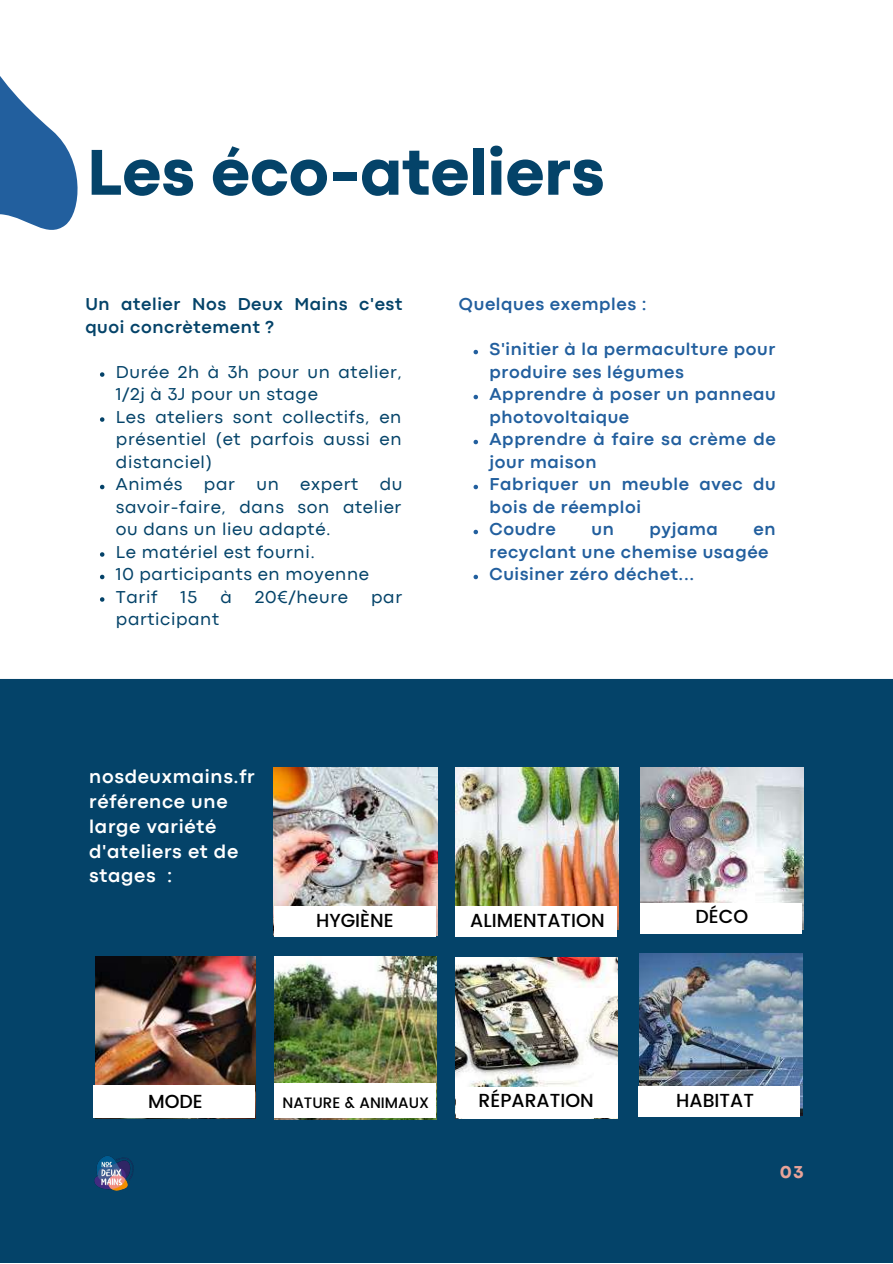
<style>
.page{position:relative;width:893px;height:1264px;background:#fff}
.page>*{position:absolute;margin:0;border:0;box-sizing:border-box;transform-origin:0 0}
.t1{font:800 67.5px "Codec Pro";color:#044369}
.t2{font:700 19.5px/24.8px "Codec Pro";letter-spacing:.035em;color:#fff}
.t3{font:500 18.9px "Poppins";color:#000}
.t4{font:18px/22.5px "Codec Pro";letter-spacing:.035em;color:#044369}
.t5{font:700 18px/22.5px "Codec Pro";letter-spacing:.035em;color:#225f9e}
.t6{font:700 18px/22.5px "Codec Pro";letter-spacing:.035em;color:#044369}
.t7{font:800 18px "Codec Pro";color:#e8a399}
.t8{font:500 15.15px "Poppins";color:#000}
</style>
<div class="page">
<div style="left:0;top:0;width:892px;height:1262px;background:#044369"></div>
<div style="left:0;top:0;width:892px;height:679px;background:#fff"></div>
<svg style="left:0;top:36px;width:86px;height:203px"></svg>
<img style="left:456px;top:957px;width:161px;height:161px">
<img style="left:95px;top:956px;width:161px;height:162px">
<img style="left:273px;top:767px;width:165px;height:168px">
<img style="left:455px;top:767px;width:163px;height:162px">
<img style="left:274px;top:956px;width:162px;height:163px">
<img style="left:640px;top:767px;width:163px;height:162px">
<img style="left:639px;top:953px;width:163px;height:162px">
<div style="left:93px;top:1085px;width:162px;height:33px;background:#fff"></div>
<div style="left:274px;top:906px;width:162px;height:30px;background:#fff"></div>
<div style="left:274px;top:1083px;width:161px;height:35px;background:#fff"></div>
<div style="left:455px;top:906px;width:162px;height:30px;background:#fff"></div>
<div style="left:640px;top:903px;width:162px;height:30px;background:#fff"></div>
<div style="left:637px;top:1086px;width:162px;height:31px;background:#fff"></div>
<div style="left:456px;top:1087px;width:161px;height:30px;background:#fff"></div>
<svg style="left:100px;top:372px;width:4px;height:5px"></svg>
<svg style="left:100px;top:417px;width:4px;height:5px"></svg>
<svg style="left:100px;top:485px;width:4px;height:4px"></svg>
<svg style="left:100px;top:552px;width:4px;height:4px"></svg>
<svg style="left:100px;top:574px;width:4px;height:5px"></svg>
<svg style="left:100px;top:597px;width:4px;height:4px"></svg>
<svg style="left:473px;top:350px;width:5px;height:4px"></svg>
<svg style="left:473px;top:395px;width:5px;height:4px"></svg>
<svg style="left:473px;top:440px;width:5px;height:4px"></svg>
<svg style="left:473px;top:485px;width:5px;height:4px"></svg>
<svg style="left:473px;top:529px;width:5px;height:5px"></svg>
<svg style="left:473px;top:574px;width:5px;height:5px"></svg>
<img style="left:94px;top:1156px;width:40px;height:35px">
<h1 class="t1" style="left:87px;top:148px;width:519px">Les éco-ateliers</h1>
<p class="t6" style="left:85px;top:294px;width:318px">Un atelier Nos Deux Mains c'est quoi concrètement ?</p>
<p class="t4" style="left:116px;top:362px;width:288px">Durée 2h à 3h pour un atelier,<br>1/2j à 3J pour un stage<br>Les ateliers sont collectifs, en présentiel (et parfois aussi en distanciel)<br>Animés par un expert du savoir-faire, dans son atelier ou dans un lieu adapté.<br>Le matériel est fourni.<br>10 participants en moyenne<br>Tarif</p>
<p class="t4" style="left:181px;top:587px;width:18px">15</p>
<p class="t4" style="left:220px;top:587px;width:13px">à</p>
<p class="t4" style="left:255px;top:587px;width:94px">20€/heure</p>
<p class="t4" style="left:371px;top:587px;width:32px">par</p>
<p class="t4" style="left:116px;top:609px;width:105px">participant</p>
<p class="t2" style="left:89px;top:765px;width:167px">nosdeuxmains.fr référence une large variété d'ateliers et de stages :</p>
<p class="t3" style="left:316px;top:909px;width:79px">HYGIÈNE</p>
<p class="t5" style="left:459px;top:294px;width:189px">Quelques exemples :</p>
<p class="t5" style="left:489px;top:339px;width:288px">S'initier à la permaculture pour produire ses légumes<br>Apprendre à poser un panneau photovoltaique<br>Apprendre à faire sa crème de jour maison<br>Fabriquer un meuble avec du bois de réemploi<br>Coudre</p>
<p class="t5" style="left:591px;top:519px;width:24px">un</p>
<p class="t5" style="left:649px;top:519px;width:70px">pyjama</p>
<p class="t5" style="left:489px;top:519px;width:288px;text-indent:264px">en recyclant une chemise usagée<br>Cuisiner zéro déchet...</p>
<p class="t3" style="left:470px;top:909px;width:136px">ALIMENTATION</p>
<p class="t3" style="left:695px;top:905px;width:54px">DÉCO</p>
<p class="t3" style="left:478px;top:1088px;width:117px">RÉPARATION</p>
<p class="t3" style="left:148px;top:1090px;width:56px">MODE</p>
<p class="t3" style="left:676px;top:1088px;width:79px">HABITAT</p>
<p class="t8" style="left:282px;top:1093px;width:148px">NATURE &amp; ANIMAUX</p>
<p class="t7" style="left:780px;top:1165px;width:25px">03</p>
</div>
